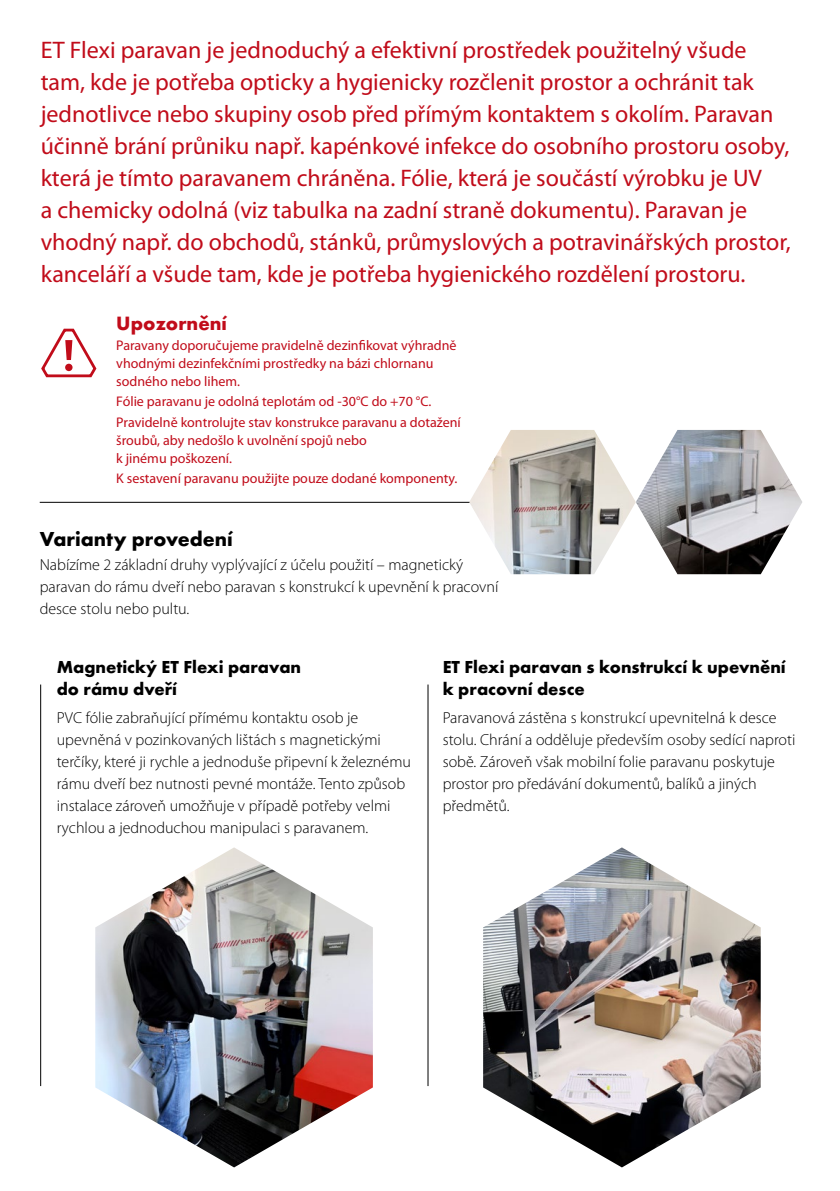
<style>
.page{position:relative;width:840px;height:1191px;background:#fff}
.page>*{position:absolute;margin:0;border:0;box-sizing:border-box;transform-origin:0 0}
.perex{font:24px/32px "Myriad Pro";color:#c10c1a}
.titulek_3_A5{font:700 21px "Futura TOT";color:#000}
.titulek_4_red{font:700 20px "Futura TOT";color:#c10c1a}
.titulek_4{font:700 18px/22px "Futura TOT";color:#000}
.text_A5{font:300 16px/22px "Myriad Pro";color:#000}
.text_upozorneni_red{font:14px/18px "Myriad Pro";color:#c10c1a}
</style>
<div class="page">
<svg style="left:41px;top:328px;width:56px;height:50px"></svg>
<div style="left:65px;top:364px;width:7px;height:7px;background:#c10c1a;border-radius:50%"></div>
<img style="left:95px;top:847px;width:277px;height:320px">
<img style="left:483px;top:847px;width:277px;height:320px">
<hr style="left:40px;top:502px;width:465px;height:1px;background:#000">
<hr style="left:40px;top:684px;width:1px;height:402px;background:#000">
<hr style="left:427px;top:684px;width:1px;height:402px;background:#000">
<img style="left:469px;top:430px;width:333px;height:144px">
<p class="perex" style="left:41px;top:34px;width:751px">ET Flexi paravan je jednoduchý a efektivní prostředek použitelný všude tam, kde je potřeba opticky a hygienicky rozčlenit prostor a ochránit tak jednotlivce nebo skupiny osob před přímým kontaktem s okolím. Paravan účinně brání průniku např. kapénkové infekce do osobního prostoru osoby, která je tímto paravanem chráněna. Fólie, která je součástí výrobku je UV<br>a chemicky odolná (viz tabulka na zadní straně dokumentu). Paravan je vhodný např. do obchodů, stánků, průmyslových a potravinářských prostor, kanceláří a všude tam, kde je potřeba hygienického rozdělení prostoru.</p>
<p class="titulek_4_red" style="left:116px;top:310px;width:112px">Upozornění</p>
<p class="text_upozorneni_red" style="left:116px;top:337px;width:341px">Paravany doporučujeme pravidelně dezinfikovat výhradně vhodnými dezinfekčními prostředky na bázi chlornanu sodného nebo lihem.</p>
<p class="text_upozorneni_red" style="left:116px;top:393px;width:316px">Fólie paravanu je odolná teplotám od -30°C do +70 °C.</p>
<p class="text_upozorneni_red" style="left:116px;top:413px;width:346px">Pravidelně kontrolujte stav konstrukce paravanu a dotažení šroubů, aby nedošlo k uvolnění spojů nebo<br>k jinému poškození.</p>
<p class="text_upozorneni_red" style="left:116px;top:469px;width:342px">K sestavení paravanu použijte pouze dodané komponenty.</p>
<p class="titulek_3_A5" style="left:40px;top:525px;width:195px">Varianty provedení</p>
<p class="text_A5" style="left:40px;top:554px;width:460px">Nabízíme 2 základní druhy vyplývající z účelu použití – magnetický paravan do rámu dveří nebo paravan s konstrukcí k upevnění k pracovní desce stolu nebo pultu.</p>
<p class="titulek_4" style="left:57px;top:656px;width:246px">Magnetický ET Flexi paravan do rámu dveří</p>
<p class="text_A5" style="left:57px;top:707px;width:355px">PVC fólie zabraňující přímému kontaktu osob je upevněná v pozinkovaných lištách s magnetickými terčíky, které ji rychle a jednoduše připevní k železnému rámu dveří bez nutnosti pevné montáže. Tento způsob instalace zároveň umožňuje v případě potřeby velmi rychlou a jednoduchou manipulaci s paravanem.</p>
<p class="titulek_4" style="left:442px;top:656px;width:344px">ET Flexi paravan s konstrukcí k upevnění k pracovní desce</p>
<p class="text_A5" style="left:442px;top:707px;width:354px">Paravanová zástěna s konstrukcí upevnitelná k desce stolu. Chrání a odděluje především osoby sedící naproti sobě. Zároveň však mobilní folie paravanu poskytuje prostor pro předávání dokumentů, balíků a jiných předmětů.</p>
</div>
